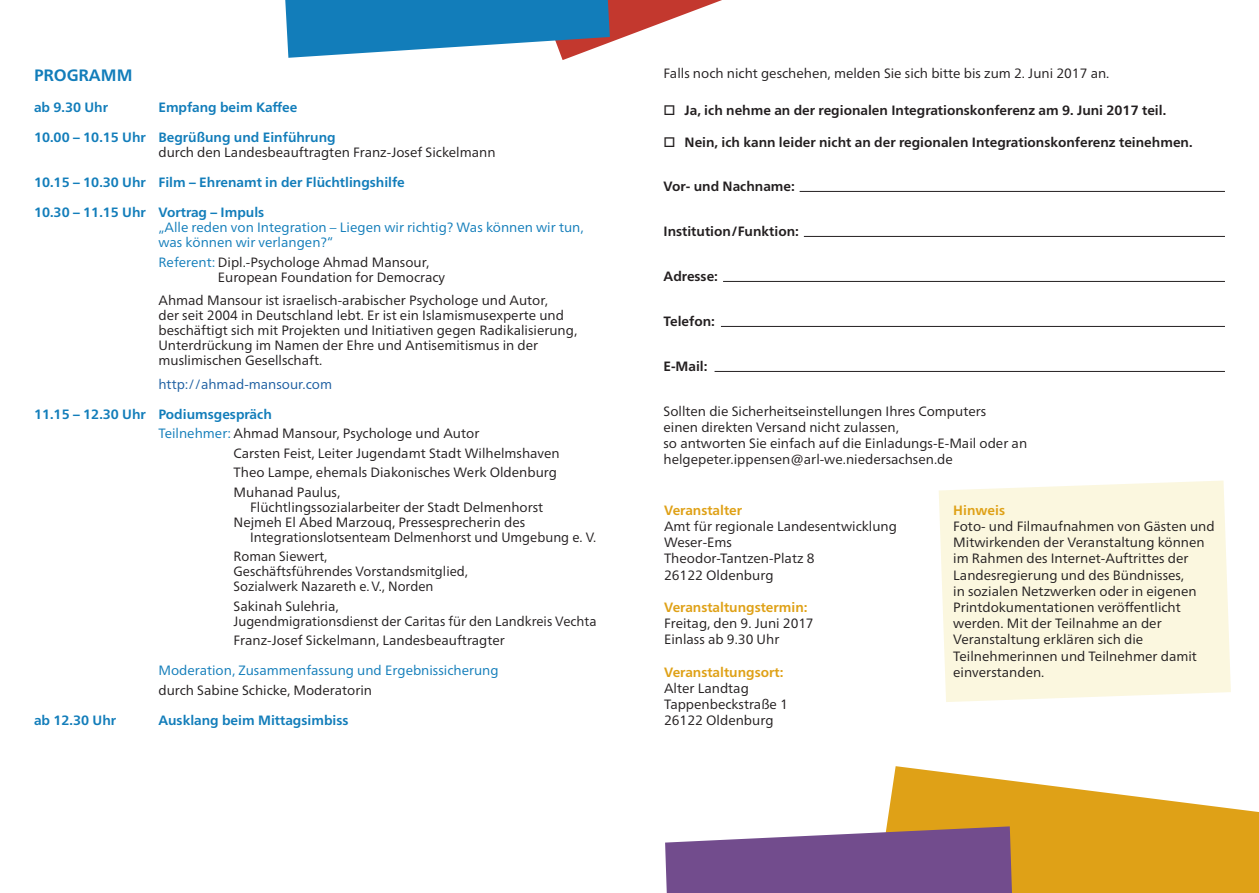
<style>
.page{position:relative;width:1259px;height:893px;background:#fff}
.page>*{position:absolute;margin:0;border:0;box-sizing:border-box;transform-origin:0 0}
.t1{font:700 16.5px "Frutiger Neue LT Pro";color:#127dba}
.t2{font:13.5px/16.2px "Frutiger Neue LT Pro";color:#231f20}
.t3{font:700 13.5px "Frutiger Neue LT Pro";color:#127dba}
.t4{font:700 13.5px "Frutiger Neue LT Pro";color:#231f20}
.t5{font:13.5px/15px "Frutiger Neue LT Pro";color:#127dba}
.t6{font:700 13.5px "Frutiger Neue LT Pro";color:#dfa117}
.t7{font:13.5px "Frutiger Neue LT Pro";color:#1c5ea1}
.s1{color:#127dba}
</style>
<div class="page">
<hr style="left:799px;top:191px;width:426px;height:1px;background:#231f20">
<hr style="left:804px;top:236px;width:421px;height:1px;background:#231f20">
<hr style="left:723px;top:281px;width:502px;height:1px;background:#231f20">
<hr style="left:721px;top:326px;width:504px;height:1px;background:#231f20">
<hr style="left:714px;top:371px;width:511px;height:1px;background:#231f20">
<svg style="left:285px;top:0;width:437px;height:60px"></svg>
<div style="left:939px;top:481px;width:291px;height:221px;background:#fbf7df"></div>
<svg style="left:886px;top:766px;width:373px;height:127px;fill:#dfa117"></svg>
<svg style="left:665px;top:826px;width:347px;height:67px;background:#836197"></svg>
<p class="t1" style="left:34px;top:65px;width:100px">PROGRAMM</p>
<p class="t3" style="left:34px;top:99px;width:76px">ab 9.30 Uhr</p>
<p class="t3" style="left:158px;top:99px;width:140px">Empfang beim Kaffee</p>
<p class="t3" style="left:34px;top:129px;width:303px">10.00 – 10.15 Uhr Begrüßung und Einführung</p>
<p class="t2" style="left:158px;top:144px;width:339px">durch den Landesbeauftragten Franz-Josef Sickelmann</p>
<p class="t3" style="left:34px;top:174px;width:372px">10.15 – 10.30 Uhr Film – Ehrenamt in der Flüchtlingshilfe</p>
<p class="t3" style="left:34px;top:204px;width:232px">10.30 – 11.15 Uhr Vortrag – Impuls</p>
<p class="t5" style="left:158px;top:220px;width:427px">„Alle reden von Integration – Liegen wir richtig? Was können wir tun, was können wir verlangen?“</p>
<p class="t2" style="left:218px;top:254px;width:229px;line-height:15px;text-indent:-59px"><span class="s1">Referent:</span> Dipl.-Psychologe Ahmad Mansour,<br>European Foundation for Democracy</p>
<p class="t2" style="left:158px;top:293px;width:420px;line-height:15px">Ahmad Mansour ist israelisch-arabischer Psychologe und Autor,<br>der seit 2004 in Deutschland lebt. Er ist ein Islamismusexperte und beschäftigt sich mit Projekten und Initiativen gegen Radikalisierung, Unterdrückung im Namen der Ehre und Antisemitismus in der muslimischen Gesellschaft.</p>
<p class="t7" style="left:158px;top:376px;width:175px">http://ahmad-mansour.com</p>
<p class="t3" style="left:34px;top:406px;width:239px">11.15 – 12.30 Uhr Podiumsgespräch</p>
<p class="t2" style="left:158px;top:425px;width:322px"><span class="s1">Teilnehmer:</span> Ahmad Mansour, Psychologe und Autor</p>
<p class="t2" style="left:233px;top:445px;width:328px">Carsten Feist, Leiter Jugendamt Stadt Wilhelmshaven</p>
<p class="t2" style="left:233px;top:464px;width:325px">Theo Lampe, ehemals Diakonisches Werk Oldenburg</p>
<p class="t2" style="left:233px;top:484px;width:108px">Muhanad Paulus,</p>
<p class="t2" style="left:233px;top:499px;width:311px;line-height:15px;text-indent:17px">Flüchtlingssozialarbeiter der Stadt Delmenhorst<br>Nejmeh El Abed Marzouq, Pressesprecherin des</p>
<p class="t2" style="left:233px;top:527px;width:364px;line-height:19.5px;text-indent:17px">Integrationslotsenteam Delmenhorst und Umgebung e. V.<br>Roman Siewert,</p>
<p class="t2" style="left:233px;top:564px;width:236px;line-height:15px">Geschäftsführendes Vorstandsmitglied,<br>Sozialwerk Nazareth e.V., Norden</p>
<p class="t2" style="left:233px;top:598px;width:364px;line-height:15px">Sakinah Sulehria,<br>Jugendmigrationsdienst der Caritas für den Landkreis Vechta</p>
<p class="t2" style="left:233px;top:632px;width:273px">Franz-Josef Sickelmann, Landesbeauftragter</p>
<p class="t5" style="left:158px;top:663px;width:342px">Moderation, Zusammenfassung und Ergebnissicherung</p>
<p class="t2" style="left:158px;top:682px;width:215px">durch Sabine Schicke, Moderatorin</p>
<p class="t3" style="left:34px;top:712px;width:84px">ab 12.30 Uhr</p>
<p class="t3" style="left:158px;top:712px;width:192px">Ausklang beim Mittagsimbiss</p>
<p class="t2" style="left:663px;top:65px;width:447px">Falls noch nicht geschehen, melden Sie sich bitte bis zum 2. Juni 2017 an.</p>
<p class="t4" style="left:663px;top:102px;width:504px">□ Ja, ich nehme an der regionalen Integrationskonferenz am 9. Juni 2017 teil.</p>
<p class="t4" style="left:663px;top:135px;width:530px">□ Nein, ich kann leider nicht an der regionalen Integrationskonferenz teinehmen.</p>
<p class="t4" style="left:663px;top:178px;width:133px">Vor- und Nachname:</p>
<p class="t4" style="left:663px;top:223px;width:137px">Institution/Funktion:</p>
<p class="t4" style="left:663px;top:268px;width:56px">Adresse:</p>
<p class="t4" style="left:663px;top:313px;width:53px">Telefon:</p>
<p class="t4" style="left:663px;top:358px;width:46px">E-Mail:</p>
<p class="t2" style="left:663px;top:403px;width:365px">Sollten die Sicherheitseinstellungen Ihres Computers<br>einen direkten Versand nicht zulassen,<br>so antworten Sie einfach auf die Einladungs-E-Mail oder an helgepeter.ippensen@arl-we.niedersachsen.de</p>
<p class="t6" style="left:664px;top:502px;width:80px">Veranstalter</p>
<p class="t2" style="left:664px;top:518px;width:234px">Amt für regionale Landesentwicklung<br>Weser-Ems<br>Theodor-Tantzen-Platz 8<br>26122 Oldenburg</p>
<p class="t6" style="left:664px;top:599px;width:145px">Veranstaltungstermin:</p>
<p class="t2" style="left:664px;top:615px;width:151px">Freitag, den 9. Juni 2017<br>Einlass ab 9.30 Uhr</p>
<p class="t6" style="left:664px;top:664px;width:121px">Veranstaltungsort:</p>
<p class="t2" style="left:664px;top:680px;width:125px">Alter Landtag<br>Tappenbeckstraße 1<br>26122 Oldenburg</p>
<p class="t6" style="left:953px;top:502px;width:53px">Hinweis</p>
<p class="t2" style="left:953px;top:518px;width:263px">Foto- und Filmaufnahmen von Gästen und Mitwirkenden der Veranstaltung können im Rahmen des Internet-Auftrittes der Landesregierung und des Bündnisses,<br>in sozialen Netzwerken oder in eigenen Printdokumentationen veröffentlicht werden. Mit der Teilnahme an der Veranstaltung erklären sich die Teilnehmerinnen und Teilnehmer damit einverstanden.</p>
</div>
